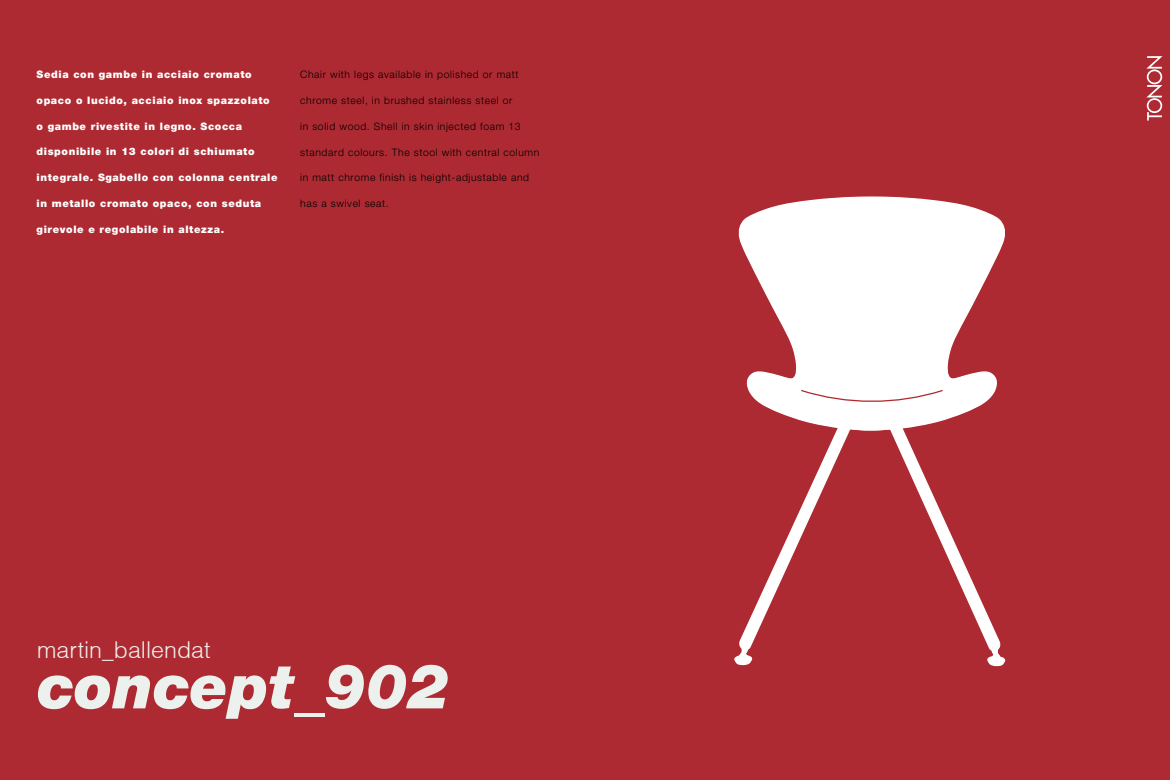
<style>
.page{position:relative;width:1170px;height:780px;background:#fff}
.page>*{position:absolute;margin:0;border:0;box-sizing:border-box;transform-origin:0 0}
.t1{font:italic 900 61.88px "Helvetica Neue";color:#edf1ee}
.t2{font:300 23.25px "Helvetica";color:#edf1ee}
.t3{font:900 10.25px "Helvetica Neue";letter-spacing:.06em;color:#fff}
.t4{font:300 10.25px "Helvetica Neue";letter-spacing:.06em;color:#000}
</style>
<div class="page">
<div style="left:0;top:0;width:1169px;height:780px;background:#ae2a32"></div>
<svg style="left:732px;top:403px;width:273px;height:264px;background:#b53e45"></svg>
<svg style="left:737px;top:196px;width:269px;height:236px"></svg>
<svg style="left:800px;top:389px;width:143px;height:16px"></svg>
<svg style="left:1146px;top:56px;width:16px;height:64px"></svg>
<p class="t3" style="left:37px;top:68px;width:217px">Sedia con gambe in acciaio cromato</p>
<p class="t3" style="left:37px;top:94px;width:235px">opaco o lucido, acciaio inox spazzolato</p>
<p class="t3" style="left:37px;top:120px;width:207px">o gambe rivestite in legno. Scocca</p>
<p class="t3" style="left:37px;top:146px;width:219px">disponibile in 13 colori di schiumato</p>
<p class="t3" style="left:37px;top:171px;width:242px">integrale. Sgabello con colonna centrale</p>
<p class="t3" style="left:37px;top:197px;width:226px">in metallo cromato opaco, con seduta</p>
<p class="t3" style="left:37px;top:223px;width:189px">girevole e regolabile in altezza.</p>
<p class="t4" style="left:300px;top:68px;width:220px">Chair with legs available in polished or matt</p>
<p class="t4" style="left:300px;top:94px;width:214px">chrome steel, in brushed stainless steel or</p>
<p class="t4" style="left:300px;top:120px;width:222px">in solid wood. Shell in skin injected foam 13</p>
<p class="t4" style="left:300px;top:146px;width:240px">standard colours. The stool with central column</p>
<p class="t4" style="left:300px;top:171px;width:230px">in matt chrome finish is height-adjustable and</p>
<p class="t4" style="left:300px;top:197px;width:90px">has a swivel seat.</p>
<h2 class="t2" style="left:37px;top:635px;width:175px">martin_ballendat</h2>
<h1 class="t1" style="left:37px;top:648px;width:413px">concept_902</h1>
</div>
